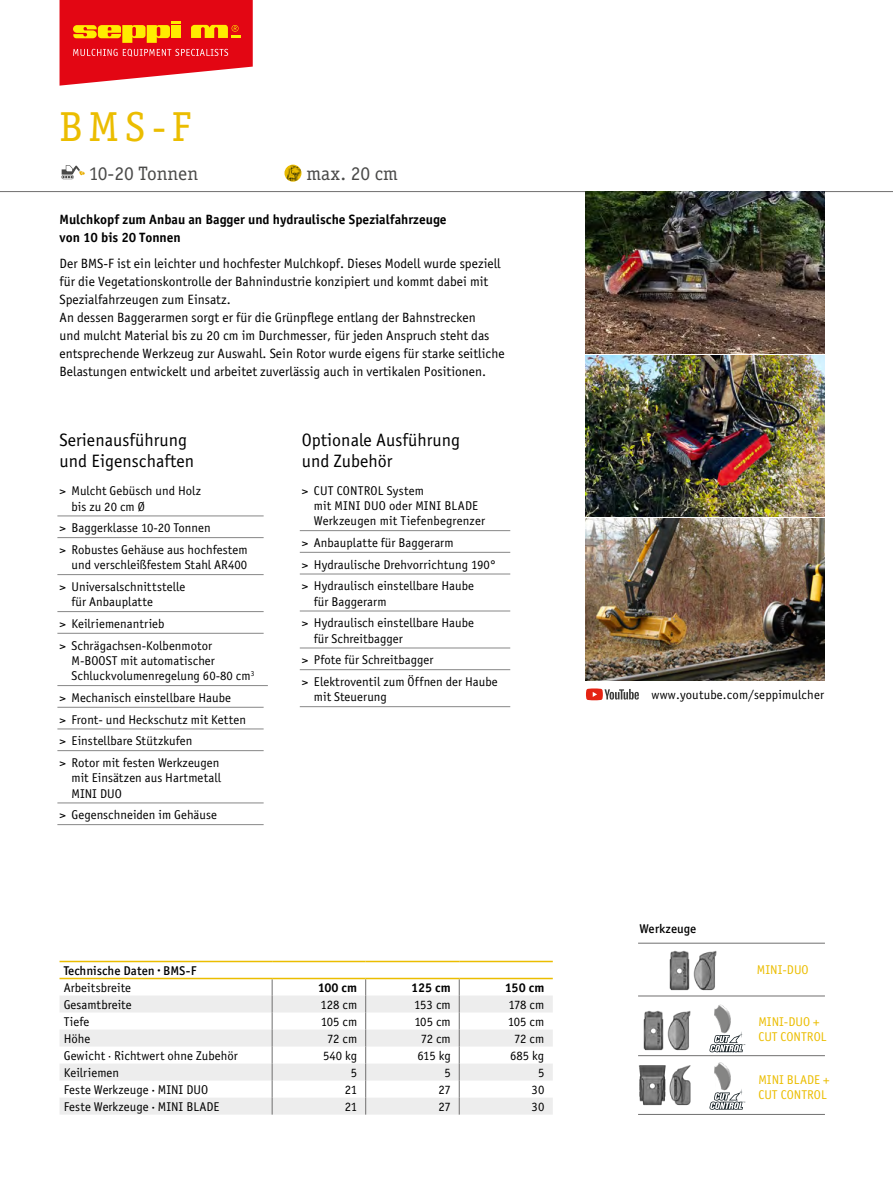
<style>
.page{position:relative;width:893px;height:1191px;background:#fff}
.page>*{position:absolute;margin:0;border:0;box-sizing:border-box;transform-origin:0 0}
.t1{font:42px "Officina Serif ITC";color:#ebbd00}
.t2{font:19.5px "Officina Serif ITC";color:#4a4a49}
.t3{font:18px/21.6px "Officina Sans Book ITC";color:#000}
.t4{font:13.5px/18px "Officina Sans Book ITC";color:#000}
.t5{font:13.5px/18px "Officina Sans Bold ITC";color:#000}
.t6{font:12.75px/21.6px "Officina Sans Book ITC";color:#000}
.t7{font:12.75px/15.3px "Officina Sans Book ITC";color:#ebbd00}
.t8{font:12.75px "Officina Sans Medium ITC";color:#000}
.t9{font:12.75px "Officina Sans Bold ITC";color:#000}
.s1{font-family:"Officina Sans Bold ITC"}
</style>
<div class="page">
<svg style="left:60px;top:0;width:193px;height:86px;background:#e93f30"></svg>
<hr style="left:0;top:191px;width:893px;height:1px;background:#706f6f">
<img style="left:586px;top:355px;width:238px;height:162px">
<img style="left:586px;top:192px;width:238px;height:161px">
<svg style="left:586px;top:688px;width:53px;height:12px"></svg>
<img style="left:586px;top:519px;width:238px;height:161px">
<svg style="left:61px;top:175px;width:13px;height:4px"></svg>
<svg style="left:62px;top:165px;width:23px;height:13px"></svg>
<img style="left:284px;top:165px;width:17px;height:16px">
<hr style="left:638px;top:943px;width:187px;height:1px;background:#706f6f">
<hr style="left:638px;top:1114px;width:187px;height:1px;background:#706f6f">
<hr style="left:638px;top:1055px;width:187px;height:1px;background:#706f6f">
<hr style="left:638px;top:995px;width:187px;height:1px;background:#706f6f">
<img style="left:643px;top:1010px;width:48px;height:41px">
<img style="left:639px;top:1065px;width:52px;height:41px">
<svg style="left:709px;top:1041px;width:36px;height:11px"></svg>
<img style="left:714px;top:1004px;width:29px;height:37px">
<svg style="left:709px;top:1098px;width:36px;height:11px"></svg>
<img style="left:703px;top:1056px;width:42px;height:42px">
<img style="left:657px;top:943px;width:72px;height:48px">
<hr style="left:57px;top:515px;width:207px;height:1px;background:#878787">
<hr style="left:57px;top:537px;width:207px;height:1px;background:#878787">
<hr style="left:57px;top:574px;width:207px;height:1px;background:#878787">
<hr style="left:57px;top:611px;width:207px;height:1px;background:#878787">
<hr style="left:57px;top:633px;width:207px;height:1px;background:#878787">
<hr style="left:57px;top:685px;width:211px;height:1px;background:#878787">
<hr style="left:57px;top:707px;width:207px;height:1px;background:#878787">
<hr style="left:57px;top:728px;width:207px;height:1px;background:#878787">
<hr style="left:57px;top:750px;width:207px;height:1px;background:#878787">
<hr style="left:57px;top:802px;width:207px;height:1px;background:#878787">
<hr style="left:57px;top:824px;width:207px;height:1px;background:#878787">
<hr style="left:300px;top:530px;width:210px;height:1px;background:#878787">
<hr style="left:300px;top:552px;width:210px;height:1px;background:#878787">
<hr style="left:300px;top:574px;width:210px;height:1px;background:#878787">
<hr style="left:300px;top:611px;width:210px;height:1px;background:#878787">
<hr style="left:300px;top:647px;width:210px;height:1px;background:#878787">
<hr style="left:300px;top:669px;width:210px;height:1px;background:#878787">
<hr style="left:300px;top:706px;width:210px;height:1px;background:#878787">
<svg style="left:60px;top:995px;width:493px;height:119px;fill:#ededed"></svg>
<svg style="left:459px;top:979px;width:1px;height:135px"></svg>
<svg style="left:272px;top:979px;width:1px;height:135px"></svg>
<svg style="left:365px;top:979px;width:1px;height:135px"></svg>
<hr style="left:60px;top:960px;width:212px;height:2px;background:#ebbd00">
<hr style="left:272px;top:960px;width:94px;height:2px;background:#ebbd00">
<hr style="left:366px;top:960px;width:93px;height:2px;background:#ebbd00">
<hr style="left:459px;top:960px;width:94px;height:2px;background:#ebbd00">
<hr style="left:60px;top:977px;width:212px;height:2px;background:#ebbd00">
<hr style="left:272px;top:977px;width:94px;height:2px;background:#ebbd00">
<hr style="left:366px;top:977px;width:93px;height:2px;background:#ebbd00">
<hr style="left:459px;top:977px;width:94px;height:2px;background:#ebbd00">
<h1 class="t1" style="left:60px;top:100px;width:133px">BMS-F</h1>
<h2 class="t2" style="left:89px;top:161px;width:111px">10-20 Tonnen</h2>
<h2 class="t2" style="left:307px;top:161px;width:93px">max. 20 cm</h2>
<p class="t5" style="left:60px;top:209px;width:389px">Mulchkopf zum Anbau an Bagger und hydraulische Spezialfahrzeuge von 10 bis 20 Tonnen</p>
<p class="t4" style="left:60px;top:254px;width:447px">Der BMS-F ist ein leichter und hochfester Mulchkopf. Dieses Modell wurde speziell für die Vegetationskontrolle der Bahnindustrie konzipiert und kommt dabei mit Spezialfahrzeugen zum Einsatz.<br>An dessen Baggerarmen sorgt er für die Grünpflege entlang der Bahnstrecken<br>und mulcht Material bis zu 20 cm im Durchmesser, für jeden Anspruch steht das entsprechende Werkzeug zur Auswahl. Sein Rotor wurde eigens für starke seitliche Belastungen entwickelt und arbeitet zuverlässig auch in vertikalen Positionen.</p>
<h3 class="t3" style="left:60px;top:428px;width:136px">Serienausführung und Eigenschaften</h3>
<p class="t6" style="left:72px;top:483px;width:131px;line-height:15.3px;text-indent:-12px">&gt; Mulcht Gebüsch und Holz bis zu 20 cm Ø</p>
<p class="t6" style="left:60px;top:516px;width:190px">&gt; Baggerklasse 10-20 Tonnen<br>&gt; Robustes Gehäuse aus hochfestem</p>
<p class="t6" style="left:60px;top:554px;width:189px;text-indent:12px">und verschleißfestem Stahl AR400 &gt; Universalschnittstelle</p>
<p class="t6" style="left:60px;top:590px;width:154px;text-indent:12px">für Anbauplatte<br>&gt; Keilriemenantrieb<br>&gt; Schrägachsen-Kolbenmotor</p>
<p class="t6" style="left:72px;top:652px;width:184px;line-height:15.3px">M-BOOST mit automatischer<br>Schluckvolumenregelung 60-80 cm<sup>3</sup></p>
<p class="t6" style="left:60px;top:686px;width:188px">&gt; Mechanisch einstellbare Haube<br>&gt; Front- und Heckschutz mit Ketten &gt; Einstellbare Stützkufen<br>&gt; Rotor mit festen Werkzeugen</p>
<p class="t6" style="left:72px;top:770px;width:151px;line-height:15.3px">mit Einsätzen aus Hartmetall<br>MINI DUO</p>
<p class="t6" style="left:60px;top:803px;width:159px">&gt; Gegenschneiden im Gehäuse</p>
<h3 class="t3" style="left:302px;top:428px;width:160px">Optionale Ausführung und Zubehör</h3>
<p class="t6" style="left:314px;top:482px;width:173px;line-height:15.1px;text-indent:-12px">&gt; CUT CONTROL System<br>mit MINI DUO oder MINI BLADE<br>Werkzeugen mit Tiefenbegrenzer</p>
<p class="t6" style="left:302px;top:531px;width:196px">&gt; Anbauplatte für Baggerarm<br>&gt; Hydraulische Drehvorrichtung 190° &gt; Hydraulisch einstellbare Haube</p>
<p class="t6" style="left:302px;top:590px;width:174px;text-indent:12px">für Baggerarm<br>&gt; Hydraulisch einstellbare Haube</p>
<p class="t6" style="left:302px;top:627px;width:197px;text-indent:12px">für Schreitbagger<br>&gt; Pfote für Schreitbagger<br>&gt; Elektroventil zum Öffnen der Haube</p>
<p class="t6" style="left:314px;top:685px;width:75px">mit Steuerung</p>
<p class="t8" style="left:64px;top:961px;width:134px">Technische Daten · BMS-F</p>
<p class="t6" style="left:64px;top:976px;width:69px">Arbeitsbreite</p>
<p class="t9" style="left:318px;top:979px;width:41px">100 cm</p>
<p class="t9" style="left:411px;top:979px;width:41px">125 cm</p>
<p class="t9" style="left:505px;top:979px;width:41px">150 cm</p>
<p class="t6" style="left:64px;top:993px;width:70px">Gesamtbreite</p>
<p class="t6" style="left:321px;top:993px;width:38px">128 cm</p>
<p class="t6" style="left:414px;top:993px;width:38px">153 cm</p>
<p class="t6" style="left:508px;top:993px;width:37px">178 cm</p>
<p class="t6" style="left:64px;top:1010px;width:27px">Tiefe</p>
<p class="t6" style="left:321px;top:1010px;width:38px">105 cm</p>
<p class="t6" style="left:414px;top:1010px;width:38px">105 cm</p>
<p class="t6" style="left:508px;top:1010px;width:38px">105 cm</p>
<p class="t6" style="left:64px;top:1027px;width:28px">Höhe</p>
<p class="t6" style="left:327px;top:1027px;width:32px">72 cm</p>
<p class="t6" style="left:421px;top:1027px;width:32px">72 cm</p>
<p class="t6" style="left:514px;top:1027px;width:32px">72 cm</p>
<p class="t6" style="left:64px;top:1044px;width:175px">Gewicht · Richtwert ohne Zubehör</p>
<p class="t6" style="left:323px;top:1044px;width:36px">540 kg</p>
<p class="t6" style="left:418px;top:1044px;width:35px">615 kg</p>
<p class="t6" style="left:510px;top:1044px;width:36px">685 kg</p>
<p class="t6" style="left:64px;top:1061px;width:57px">Keilriemen</p>
<p class="t6" style="left:351px;top:1061px;width:8px">5</p>
<p class="t6" style="left:444px;top:1061px;width:8px">5</p>
<p class="t6" style="left:538px;top:1061px;width:8px">5</p>
<p class="t6" style="left:64px;top:1078px;width:146px">Feste Werkzeuge <span class="s1">·</span> MINI DUO</p>
<p class="t6" style="left:345px;top:1078px;width:14px">21</p>
<p class="t6" style="left:438px;top:1078px;width:14px">27</p>
<p class="t6" style="left:532px;top:1078px;width:14px">30</p>
<p class="t6" style="left:64px;top:1095px;width:157px">Feste Werkzeuge <span class="s1">·</span> MINI BLADE</p>
<p class="t6" style="left:345px;top:1095px;width:14px">21</p>
<p class="t6" style="left:438px;top:1095px;width:14px">27</p>
<p class="t6" style="left:532px;top:1095px;width:14px">30</p>
<p class="t6" style="left:652px;top:683px;width:174px">www.youtube.com/seppimulcher</p>
<p class="t8" style="left:639px;top:919px;width:59px">Werkzeuge</p>
<p class="t7" style="left:757px;top:961px;width:53px">MINI-DUO</p>
<p class="t7" style="left:758px;top:1013px;width:70px">MINI-DUO +<br>CUT CONTROL</p>
<p class="t7" style="left:758px;top:1071px;width:73px">MINI BLADE +<br>CUT CONTROL</p>
</div>
